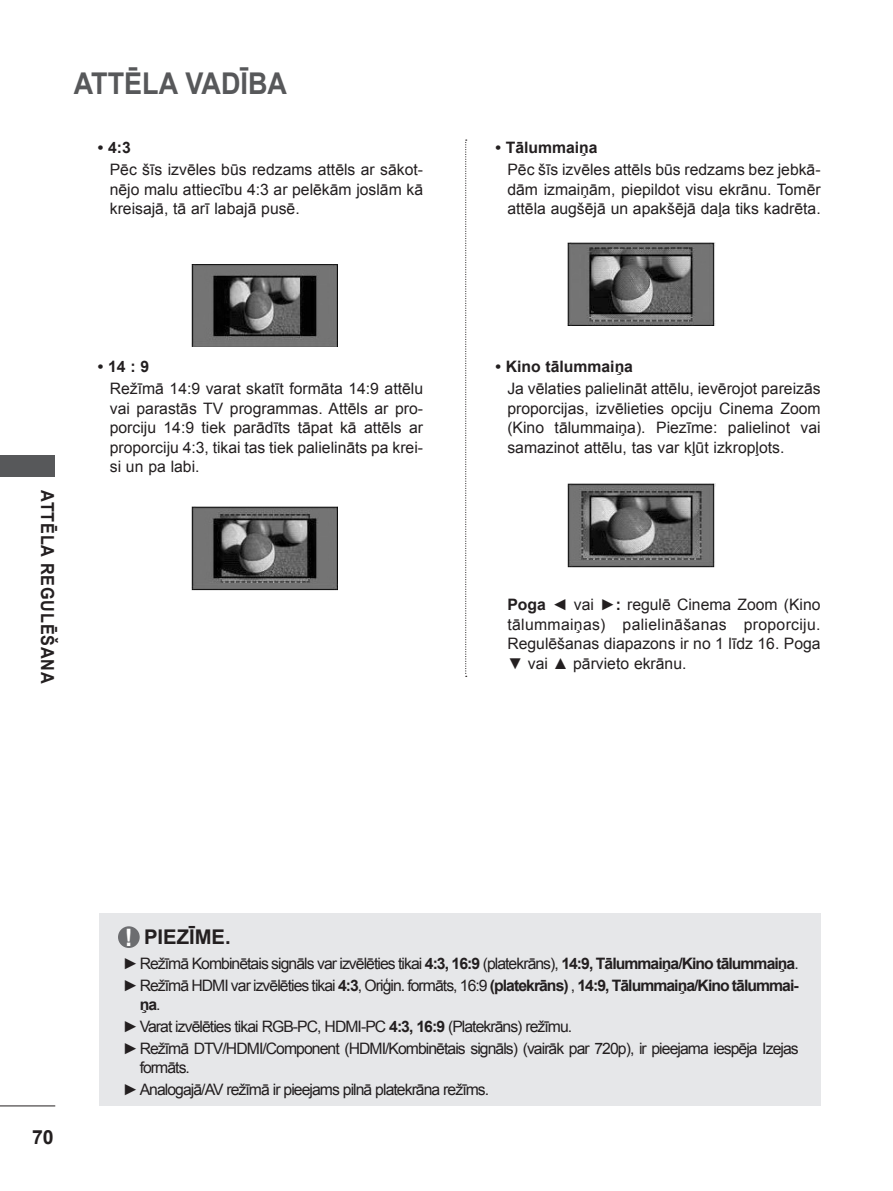
<style>
.page{position:relative;width:893px;height:1191px;background:#fff}
.page>*{position:absolute;margin:0;border:0;box-sizing:border-box;transform-origin:0 0}
.contents_body_head_2{font:700 30px "Arial";color:#57585a;scale:.9 1}
.t1{font:700 24px "Arial";color:#fff}
.body_main{font:700 20.25px "Arial";color:#231f20}
.t2{font:700 19.5px "Arial";color:#231f20}
.index_stripe{font:700 18px "Arial";letter-spacing:.05em;color:#231f20;scale:.9 1}
.body_main-2{font:15.75px/19.5px "Arial";color:#231f20;text-align:justify}
.body_main_10_5pt{font:15.75px/18.9px "Arial";letter-spacing:-.06em;color:#231f20}
.body_main-3{font:700 15.75px "Arial";color:#231f20}
.s1{font-weight:700}
</style>
<div class="page">
<hr style="left:0;top:1105px;width:55px;height:1px;background:#231f20">
<div style="left:0;top:456px;width:54px;height:21px;background:#57585a"></div>
<svg style="left:465px;top:139px;width:2px;height:538px"></svg>
<img style="left:192px;top:265px;width:145px;height:82px">
<img style="left:192px;top:507px;width:145px;height:83px">
<img style="left:567px;top:242px;width:148px;height:84px">
<img style="left:568px;top:483px;width:147px;height:85px">
<div style="left:99px;top:913px;width:722px;height:193px;background:#e6e7e9"></div>
<div style="left:118px;top:926px;width:22px;height:22px;background:#6c6d70;border-radius:50%"></div>
<p class="contents_body_head_2" style="left:74px;top:64px;width:238px">ATTĒLA VADĪBA</p>
<p class="body_main-3" style="left:98px;top:137px;width:35px">• 4:3</p>
<p class="body_main-2" style="left:110px;top:160px;width:315px">Pēc šīs izvēles būs redzams attēls ar sākot&shy;nējo malu attiecību 4:3 ar pelēkām joslām kā kreisajā, tā arī labajā pusē.</p>
<p class="index_stripe" style="left:59px;top:490px;width:216px;rotate:90deg">ATTĒLA REGULĒŠANA</p>
<p class="body_main-3" style="left:98px;top:356px;width:53px">• 14 : 9</p>
<p class="body_main-2" style="left:110px;top:379px;width:315px">Režīmā 14:9 varat skatīt formāta 14:9 attēlu vai parastās TV programmas. Attēls ar pro&shy;porciju 14:9 tiek parādīts tāpat kā attēls ar proporciju 4:3, tikai tas tiek palielināts pa krei&shy;si un pa labi.</p>
<p class="body_main-3" style="left:495px;top:137px;width:104px">• Tālummaiņa</p>
<p class="body_main-2" style="left:507px;top:160px;width:315px">Pēc šīs izvēles attēls būs redzams bez jebkā&shy;dām izmaiņām, piepildot visu ekrānu. Tomēr attēla augšējā un apakšējā daļa tiks kadrēta.</p>
<p class="body_main-3" style="left:495px;top:356px;width:139px">• Kino tālummaiņa</p>
<p class="body_main-2" style="left:507px;top:379px;width:315px">Ja vēlaties palielināt attēlu, ievērojot pareizās proporcijas, izvēlieties opciju Cinema Zoom (Kino tālummaiņa). Piezīme: palielinot vai samazinot attēlu, tas var kļūt izkropļots.</p>
<p class="body_main-2" style="left:507px;top:595px;width:315px"><span class="s1">Poga ◄</span> vai <span class="s1">►:</span> regulē Cinema Zoom (Kino tālummaiņas) palielināšanas proporciju.<br>Regulēšanas diapazons ir no 1 līdz 16. Poga</p>
<p class="body_main-2" style="left:507px;top:653px;width:181px">▼ vai ▲ pārvieto ekrānu.</p>
<p class="t2" style="left:32px;top:1124px;width:23px">70</p>
<p class="body_main" style="left:144px;top:923px;width:88px">PIEZĪME.</p>
<p class="body_main_10_5pt" style="left:123px;top:954px;width:678px">►Režīmā Kombinētais signāls var izvēlēties tikai <span class="s1">4:3, 16:9</span> (platekrāns), <span class="s1">14:9, Tālummaiņa/Kino tālummaiņa</span>.</p>
<p class="body_main_10_5pt" style="left:140px;top:976px;width:661px;text-indent:-17px">►Režīmā HDMI var izvēlēties tikai <span class="s1">4:3</span>, Oriģin. formāts, 16:9 <span class="s1">(platekrāns)</span> , <span class="s1">14:9, Tālummaiņa/Kino tālummai&shy;ņa</span>.</p>
<p class="body_main_10_5pt" style="left:123px;top:1017px;width:451px">►Varat izvēlēties tikai RGB-PC, HDMI-PC <span class="s1">4:3, 16:9</span> (Platekrāns) režīmu.</p>
<p class="body_main_10_5pt" style="left:140px;top:1039px;width:660px;text-indent:-17px">►Režīmā DTV/HDMI/Component (HDMI/Kombinētais signāls) (vairāk par 720p), ir pieejama iespēja Izejas formāts.</p>
<p class="body_main_10_5pt" style="left:123px;top:1079px;width:368px">►Analogajā/AV režīmā ir pieejams pilnā platekrāna režīms.</p>
<h2 class="t1" style="left:125px;top:921px;width:9px">!</h2>
</div>
